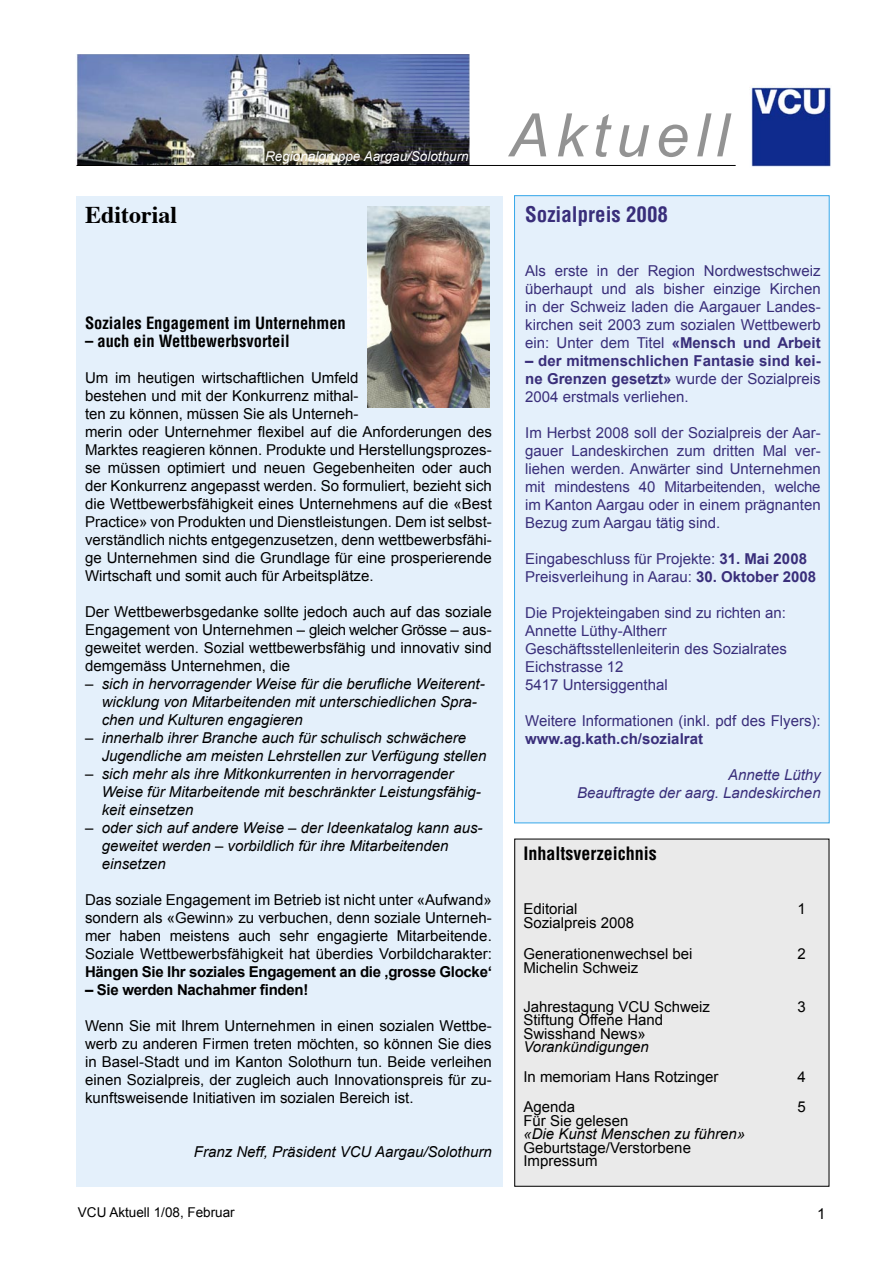
<style>
.page{position:relative;width:893px;height:1263px;background:#fff}
.page>*{position:absolute;margin:0;border:0;box-sizing:border-box;transform-origin:0 0}
.t1{font:italic 60px "Arial";letter-spacing:.11em;color:#939393}
.t2{font:700 24px "Times";color:#000}
.t3{font:700 condensed 21px "Helvetica";color:#392e7a}
.t4{font:700 condensed 18px "Helvetica";color:#000}
.t5{font:700 condensed 16.5px "Helvetica";color:#000}
.t6{font:15px/18px "Arial";color:#000}
.t7{font:15px/18px "Arial";color:#392e7a;text-align:justify}
.t8{font:italic 15px "Arial";color:#000}
.t9{font:700 15px/18px "Arial";color:#392e7a;text-align:justify}
.t10{font:italic 15px "Arial";color:#392e7a}
.t11{font:700 15px "Arial";letter-spacing:-.02em;color:#000}
.t12{font:italic 13.5px "Arial";color:#fff}
.t13{font:13.5px "Arial";color:#000}
.s1{font-weight:700}
.s2{font-weight:400}
.s3{font-style:italic}
</style>
<div class="page">
<img style="left:76px;top:54px;width:393px;height:111px">
<div style="left:514px;top:196px;width:315px;height:627px;background:#e4f0fb"></div>
<div style="left:77px;top:196px;width:426px;height:990px;background:#e4f0fb"></div>
<img style="left:751px;top:87px;width:80px;height:80px">
<hr style="left:77px;top:165px;width:659px;height:1px;background:#000">
<div style="left:515px;top:839px;width:314px;height:347px;background:#eaeaea"></div>
<img style="left:367px;top:207px;width:123px;height:201px">
<p class="t12" style="left:265px;top:149px;width:205px">Regionalgruppe Aargau/Solothurn</p>
<p class="t1" style="left:509px;top:102px;width:221px">Aktuell</p>
<p class="t2" style="left:85px;top:192px;width:94px">Editorial</p>
<p class="t5" style="left:85px;top:313px;width:262px">Soziales Engagement im Unternehmen</p>
<p class="t5" style="left:85px;top:331px;width:206px">– auch ein Wettbewerbsvorteil</p>
<p class="t6" style="left:85px;top:369px;width:408px">Um im heutigen wirtschaftlichen Umfeld<br>bestehen und mit der Konkurrenz mithal-<br>ten zu können, müssen Sie als Unterneh-<br>merin oder Unternehmer flexibel auf die Anforderungen des Marktes reagieren können. Produkte und Herstellungsprozes&shy;se müssen optimiert und neuen Gegebenheiten oder auch der Konkurrenz angepasst werden. So formuliert, bezieht sich die Wettbewerbsfähigkeit eines Unternehmens auf die «Best Practice» von Produkten und Dienstleistungen. Dem ist selbst&shy;verständlich nichts entgegenzusetzen, denn wettbewerbsfähi&shy;ge Unternehmen sind die Grundlage für eine prosperierende Wirtschaft und somit auch für Arbeitsplätze.</p>
<p class="t6" style="left:85px;top:603px;width:408px;text-align:justify">Der Wettbewerbsgedanke sollte jedoch auch auf das soziale Engagement von Unternehmen – gleich welcher Grösse – aus&shy;geweitet werden. Sozial wettbewerbsfähig und innovativ sind demgemäss Unternehmen, die</p>
<p class="t8" style="left:85px;top:675px;width:401px">– sich in hervorragender Weise für die berufliche Weiterent-</p>
<p class="t8" style="left:102px;top:693px;width:377px">wicklung von Mitarbeitenden mit unterschiedlichen Spra-</p>
<p class="t8" style="left:102px;top:711px;width:202px">chen und Kulturen engagieren</p>
<p class="t8" style="left:85px;top:729px;width:382px">– innerhalb ihrer Branche auch für schulisch schwächere</p>
<p class="t8" style="left:102px;top:747px;width:386px">Jugendliche am meisten Lehrstellen zur Verfügung stellen</p>
<p class="t8" style="left:85px;top:765px;width:370px">– sich mehr als ihre Mitkonkurrenten in hervorragender</p>
<p class="t8" style="left:102px;top:783px;width:381px">Weise für Mitarbeitende mit beschränkter Leistungsfähig-</p>
<p class="t8" style="left:102px;top:801px;width:93px">keit einsetzen</p>
<p class="t8" style="left:85px;top:819px;width:399px">– oder sich auf andere Weise – der Ideenkatalog kann aus-</p>
<p class="t8" style="left:102px;top:837px;width:348px">geweitet werden – vorbildlich für ihre Mitarbeitenden</p>
<p class="t8" style="left:102px;top:855px;width:66px">einsetzen</p>
<p class="t6" style="left:85px;top:891px;width:408px;text-align:justify">Das soziale Engagement im Betrieb ist nicht unter «Aufwand» sondern als «Gewinn» zu verbuchen, denn soziale Unterneh&shy;mer haben meistens auch sehr engagierte Mitarbeitende.<br>Soziale Wettbewerbsfähigkeit hat überdies Vorbildcharakter:<br><span class="s1">Hängen Sie Ihr soziales Engagement an die ‚grosse Glocke‘</span></p>
<p class="t11" style="left:85px;top:981px;width:225px">– Sie werden Nachahmer finden!</p>
<p class="t6" style="left:85px;top:1017px;width:408px;text-align:justify">Wenn Sie mit Ihrem Unternehmen in einen sozialen Wettbe&shy;werb zu anderen Firmen treten möchten, so können Sie dies in Basel-Stadt und im Kanton Solothurn tun. Beide verleihen einen Sozialpreis, der zugleich auch Innovationspreis für zu&shy;kunftsweisende Initiativen im sozialen Bereich ist.</p>
<p class="t8" style="left:194px;top:1143px;width:299px">Franz Neff, Präsident VCU Aargau/Solothurn</p>
<p class="t3" style="left:525px;top:202px;width:144px">Sozialpreis 2008</p>
<p class="t7" style="left:525px;top:262px;width:297px">Als erste in der Region Nordwestschweiz überhaupt und als bisher einzige Kirchen in der Schweiz laden die Aargauer Landes&shy;kirchen seit 2003 zum sozialen Wettbewerb ein: Unter dem Titel <span class="s1">«Mensch und Arbeit</span></p>
<p class="t9" style="left:525px;top:352px;width:297px">– der mitmenschlichen Fantasie sind kei&shy;ne Grenzen gesetzt» <span class="s2">wurde der Sozialpreis 2004 erstmals verliehen.</span></p>
<p class="t7" style="left:525px;top:424px;width:297px">Im Herbst 2008 soll der Sozialpreis der Aar&shy;gauer Landeskirchen zum dritten Mal ver&shy;liehen werden. Anwärter sind Unternehmen mit mindestens 40 Mitarbeitenden, welche im Kanton Aargau oder in einem prägnanten Bezug zum Aargau tätig sind.</p>
<p class="t7" style="left:525px;top:550px;width:283px">Eingabeschluss für Projekte: <span class="s1">31. Mai 2008</span></p>
<p class="t7" style="left:525px;top:568px;width:292px">Preisverleihung in Aarau: <span class="s1">30. Oktober 2008</span></p>
<p class="t7" style="left:525px;top:604px;width:262px">Die Projekteingaben sind zu richten an:</p>
<p class="t7" style="left:525px;top:622px;width:143px">Annette Lüthy-Altherr</p>
<p class="t7" style="left:525px;top:640px;width:263px">Geschäftsstellenleiterin des Sozialrates<br>Eichstrasse 12</p>
<p class="t7" style="left:525px;top:676px;width:144px">5417 Untersiggenthal</p>
<p class="t7" style="left:525px;top:712px;width:297px">Weitere Informationen (inkl. pdf des Flyers): <span class="s1">www.ag.kath.ch/sozialrat</span></p>
<p class="t10" style="left:728px;top:766px;width:94px">Annette Lüthy</p>
<p class="t10" style="left:577px;top:784px;width:245px">Beauftragte der aarg. Landeskirchen</p>
<p class="t4" style="left:523px;top:843px;width:135px">Inhaltsverzeichnis</p>
<p class="t6" style="left:523px;top:900px;width:56px">Editorial</p>
<p class="t6" style="left:798px;top:900px;width:10px">1</p>
<p class="t6" style="left:523px;top:913px;width:112px">Sozialpreis 2008</p>
<p class="t6" style="left:523px;top:945px;width:171px">Generationenwechsel bei</p>
<p class="t6" style="left:798px;top:945px;width:10px">2</p>
<p class="t6" style="left:523px;top:958px;width:117px">Michelin Schweiz</p>
<p class="t6" style="left:523px;top:997px;width:188px">Jahrestagung VCU Schweiz</p>
<p class="t6" style="left:798px;top:997px;width:10px">3</p>
<p class="t6" style="left:523px;top:1013px;width:141px;line-height:13.5px">Stiftung Offene Hand<br>Swisshand News»</p>
<p class="t8" style="left:523px;top:1038px;width:127px">Vorankündigungen</p>
<p class="t6" style="left:523px;top:1068px;width:197px">In memoriam Hans Rotzinger</p>
<p class="t6" style="left:798px;top:1068px;width:10px">4</p>
<p class="t6" style="left:523px;top:1098px;width:53px">Agenda</p>
<p class="t6" style="left:798px;top:1098px;width:10px">5</p>
<p class="t6" style="left:523px;top:1114px;width:223px;line-height:13.5px">Für Sie gelesen<br><span class="s3">«Die Kunst Menschen zu führen»<br></span>Geburtstage/Verstorbene</p>
<p class="t6" style="left:523px;top:1152px;width:76px">Impressum</p>
<p class="t13" style="left:78px;top:1205px;width:158px">VCU Aktuell 1/08, Februar</p>
<p class="t6" style="left:817px;top:1205px;width:10px">1</p>
</div>
